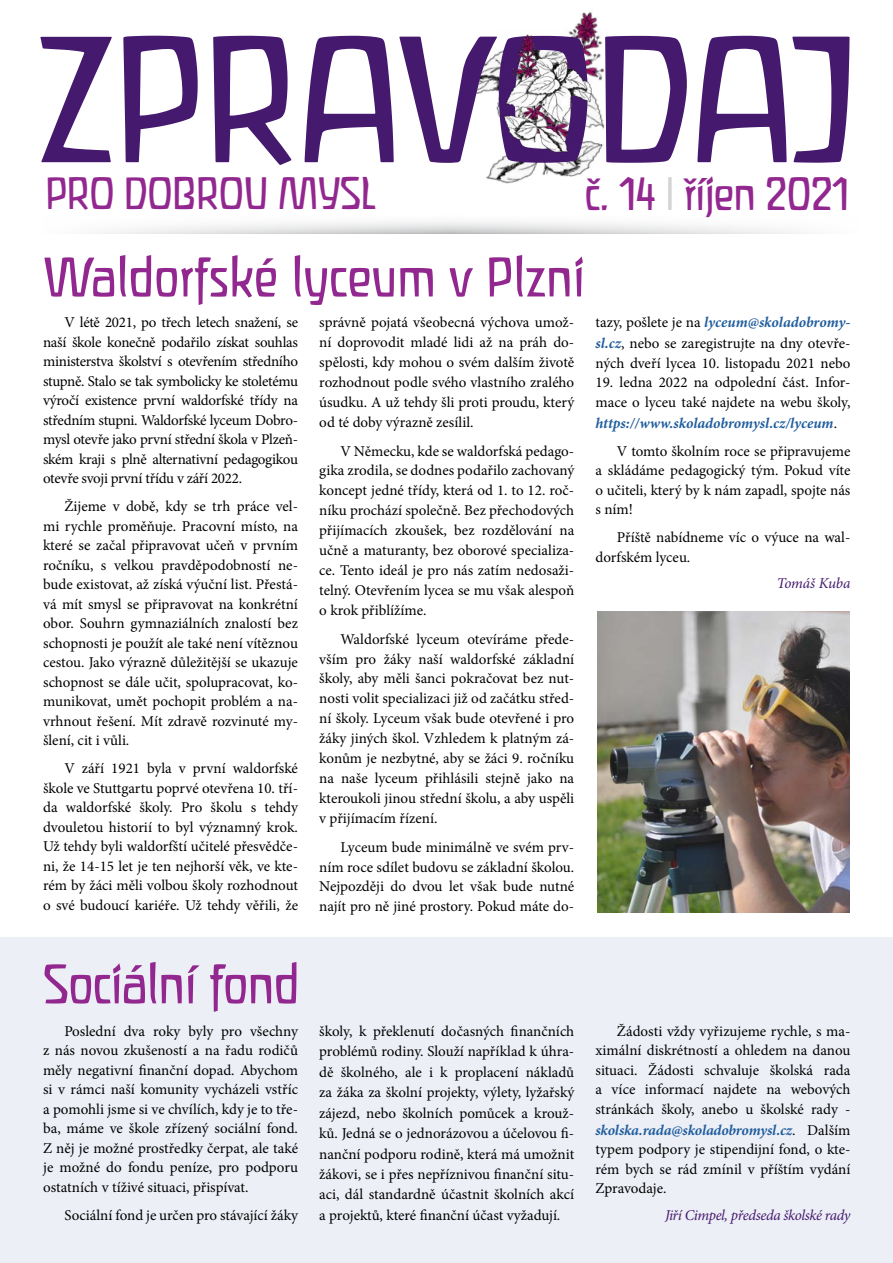
<style>
.page{position:relative;width:893px;height:1263px;background:#fff}
.page>*{position:absolute;margin:0;border:0;box-sizing:border-box;transform-origin:0 0}
.t1{font:184.2px "Liant";letter-spacing:-.02em;color:#45196e;scale:1.05 1}
.t2{font:57px "Liant";color:#92278f}
.t3{font:48px "Liant";letter-spacing:-.02em;color:#92278f}
.t4{font:46.5px "Liant";letter-spacing:-.02em;color:#92278f}
.t5{font:15px/19.5px "Minion Pro";letter-spacing:-.005em;color:#000;text-align:justify}
.t6{font:italic 700 15px/28px "Minion Pro";letter-spacing:-.005em;color:#215e9e}
.t7{font:italic 15px "Minion Pro";letter-spacing:-.025em;color:#45196e}
.s1{color:#d1d3d4}
.s2{font-weight:700;font-style:italic;color:#215e9e}
.s3{font-weight:400;font-style:normal;color:#000}
</style>
<div class="page">
<div style="left:0;top:938px;width:893px;height:325px;background:#edeff6"></div>
<img style="left:466px;top:12px;width:139px;height:172px">
<img style="left:496px;top:29px;width:101px;height:136px">
<svg style="left:97px;top:221px;width:707px;height:13px"></svg>
<img style="left:597px;top:612px;width:252px;height:300px">
<h1 class="t1" style="left:35px;top:1px;width:786px">ZPRAVODAJ</h1>
<h3 class="t4" style="left:45px;top:168px;width:333px">PRO DOBROU MYSL</h3>
<h3 class="t3" style="left:585px;top:168px;width:266px">č. 14 <span class="s1">|</span> říjen 2021</h3>
<h2 class="t2" style="left:43px;top:247px;width:543px">Waldorfské lyceum v Plzni</h2>
<p class="t5" style="left:43px;top:313px;width:256px;text-indent:21px">V létě 2021, po třech letech snažení, se naší škole konečně podařilo získat souhlas ministerstva školství s otevřením středního stupně. Stalo se tak symbolicky ke stoletému výročí existence první waldorfské třídy na středním stupni. Waldorfské lyceum Dobro&shy;mysl otevře jako první střední škola v Plzeň&shy;ském kraji s plně alternativní pedagogikou otevře svoji první třídu v září 2022.</p>
<p class="t5" style="left:43px;top:497px;width:256px;text-indent:21px">Žijeme v době, kdy se trh práce vel&shy;mi rychle proměňuje. Pracovní místo, na které se začal připravovat učeň v prvním ročníku, s velkou pravděpodobností ne&shy;bude existovat, až získá výuční list. Přestá&shy;vá mít smysl se připravovat na konkrétní obor. Souhrn gymnaziálních znalostí bez schopnosti je použít ale také není vítěznou cestou. Jako výrazně důležitější se ukazuje schopnost se dále učit, spolupracovat, ko&shy;munikovat, umět pochopit problém a na&shy;vrhnout řešení. Mít zdravě rozvinuté my&shy;šlení, cit i vůli.</p>
<p class="t5" style="left:43px;top:759px;width:256px;text-indent:21px">V září 1921 byla v první waldorfské škole ve Stuttgartu poprvé otevřena 10. tří&shy;da waldorfské školy. Pro školu s tehdy dvouletou historií to byl významný krok.<br>Už tehdy byli waldorfští učitelé přesvědče&shy;ni, že 14-15 let je ten nejhorší věk, ve kte&shy;rém by žáci měli volbou školy rozhodnout o své budoucí kariéře. Už tehdy věřili, že</p>
<p class="t5" style="left:319px;top:313px;width:256px;line-height:20px">správně pojatá všeobecná výchova umož&shy;ní doprovodit mladé lidi až na práh do&shy;spělosti, kdy mohou o svém dalším životě rozhodnout podle svého vlastního zralého úsudku. A už tehdy šli proti proudu, který od té doby výrazně zesílil.</p>
<p class="t5" style="left:319px;top:441px;width:256px;line-height:20px;text-indent:21px">V Německu, kde se waldorfská pedago&shy;gika zrodila, se dodnes podařilo zachovaný koncept jedné třídy, která od 1. to 12. roč&shy;níku prochází společně. Bez přechodových přijímacích zkoušek, bez rozdělování na učně a maturanty, bez oborové specializa&shy;ce. Tento ideál je pro nás zatím nedosaži&shy;telný. Otevřením lycea se mu však alespoň o krok přiblížíme.</p>
<p class="t5" style="left:319px;top:629px;width:256px;line-height:20px;text-indent:21px">Waldorfské lyceum otevíráme přede&shy;vším pro žáky naší waldorfské základní školy, aby měli šanci pokračovat bez nut&shy;nosti volit specializaci již od začátku střed&shy;ní školy. Lyceum však bude otevřené i pro žáky jiných škol. Vzhledem k platným zá&shy;konům je nezbytné, aby se žáci 9. ročníku na naše lyceum přihlásili stejně jako na kteroukoli jinou střední školu, a aby uspěli v přijímacím řízení.</p>
<p class="t5" style="left:319px;top:837px;width:256px;text-indent:21px">Lyceum bude minimálně ve svém prv&shy;ním roce sdílet budovu se základní školou.<br>Nejpozději do dvou let však bude nutné najít pro ně jiné prostory. Pokud máte do-</p>
<p class="t5" style="left:595px;top:312px;width:256px;line-height:21px">tazy, pošlete je na <span class="s2">lyceum@skoladobromy&shy;sl.cz</span>, nebo se zaregistrujte na dny otevře-</p>
<p class="t5" style="left:595px;top:353px;width:256px">ných dveří lycea 10. listopadu 2021 nebo</p>
<p class="t5" style="left:595px;top:373px;width:256px">19. ledna 2022 na odpolední část. Infor&shy;mace o lyceu také najdete na webu školy,</p>
<p class="t6" style="left:617px;top:409px;width:235px;text-indent:-21px">https://www.skoladobromysl.cz/lyceum<span class="s3">.<br>V tomto školním roce se připravujeme</span></p>
<p class="t5" style="left:595px;top:461px;width:256px">a skládáme pedagogický tým. Pokud víte o učiteli, který by k nám zapadl, spojte nás s ním!</p>
<p class="t5" style="left:595px;top:528px;width:256px;text-indent:21px">Příště nabídneme víc o výuce na wal&shy;dorfském lyceu.</p>
<p class="t7" style="left:777px;top:573px;width:75px">Tomáš Kuba</p>
<h2 class="t2" style="left:43px;top:953px;width:258px">Sociální fond</h2>
<p class="t5" style="left:43px;top:1021px;width:256px;text-indent:21px">Poslední dva roky byly pro všechny z nás novou zkušeností a na řadu rodičů měly negativní finanční dopad. Abychom si v rámci naší komunity vycházeli vstříc a pomohli jsme si ve chvílích, kdy je to tře&shy;ba, máme ve škole zřízený sociální fond.<br>Z něj je možné prostředky čerpat, ale také je možné do fondu peníze, pro podporu ostatních v tíživé situaci, přispívat.</p>
<p class="t5" style="left:64px;top:1205px;width:235px">Sociální fond je určen pro stávající žáky</p>
<p class="t5" style="left:319px;top:1021px;width:256px;line-height:20.4px">školy, k překlenutí dočasných finančních problémů rodiny. Slouží například k úhra&shy;dě školného, ale i k proplacení nákladů za žáka za školní projekty, výlety, lyžařský zájezd, nebo školních pomůcek a krouž&shy;ků. Jedná se o jednorázovou a účelovou fi&shy;nanční podporu rodině, která má umožnit žákovi, se i přes nepříznivou finanční situ&shy;aci, dál standardně účastnit školních akcí a projektů, které finanční účast vyžadují.</p>
<p class="t5" style="left:595px;top:1021px;width:256px;text-indent:21px">Žádosti vždy vyřizujeme rychle, s ma&shy;ximální diskrétností a ohledem na danou situaci. Žádosti schvaluje školská rada a více informací najdete na webových stránkách školy, anebo u školské rady -</p>
<p class="t5" style="left:595px;top:1120px;width:256px"><span class="s2">skolska.rada@skoladobromysl.cz</span>. Dalším typem podpory je stipendijní fond, o kte&shy;rém bych se rád zmínil v příštím vydání Zpravodaje.</p>
<p class="t7" style="left:665px;top:1205px;width:187px">Jiří Cimpel, předseda školské rady</p>
</div>
